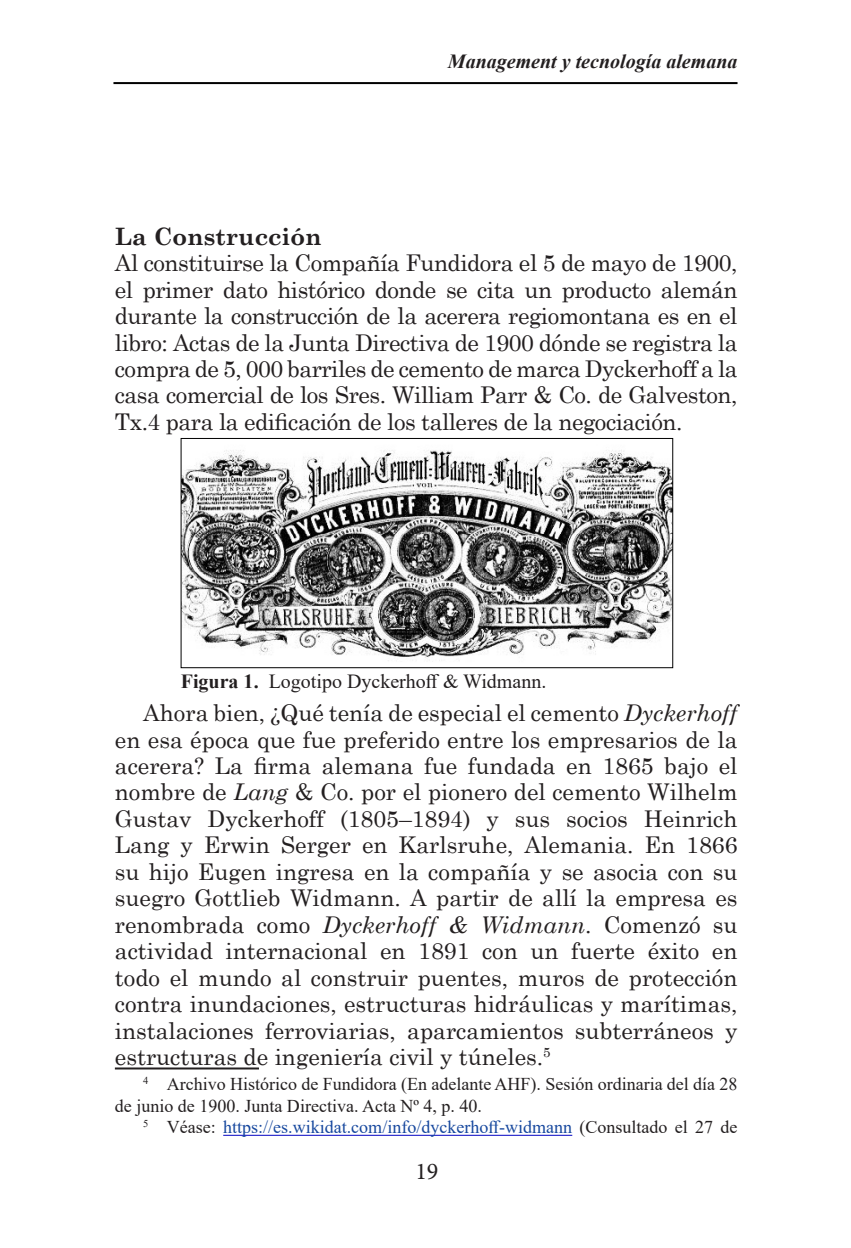
<style>
.page{position:relative;width:851px;height:1248px;background:#fff}
.page>*{position:absolute;margin:0;border:0;box-sizing:border-box;transform-origin:0 0}
.Memoria_Subtítulo1{font:700 24px "Century Schoolbook";color:#231f20}
.t1{font:24px "Minion Pro";color:#231f20}
.Memoria_Texto_2{font:23px/26.4px "Century Schoolbook";color:#231f20;text-align:justify}
.Memoria_Texto_1{font:23px/26.4px "Century Schoolbook";letter-spacing:-.02em;color:#231f20;text-align:justify}
.Memoria_citar_fuente{font:20px "Times New Roman";color:#221e1f}
.t2{font:italic 700 20px "Times New Roman";color:#231f20}
.Memoria_Ref_al_pie{font:18px/21.6px "Times New Roman";color:#231f20}
.Memoria_Ref_al_pie-2{font:18px "Times New Roman";color:#17489e}
.s1{font-weight:700}
.s2{font-style:italic}
.s3{color:#231f20}
</style>
<div class="page">
<hr style="left:113px;top:82px;width:624px;height:2px;background:#000">
<hr style="left:115px;top:1067px;width:144px;height:2px;background:#231f20">
<hr style="left:223px;top:1134px;width:349px;height:1px;background:#0303c3">
<img style="left:183px;top:450px;width:488px;height:211px">
<div style="left:181px;top:438px;width:492px;height:230px;border:1px solid #000"></div>
<p class="t2" style="left:448px;top:47px;width:291px">Management y tecnología alemana</p>
<p class="Memoria_Subtítulo1" style="left:115px;top:217px;width:208px">La Construcción</p>
<p class="Memoria_Texto_1" style="left:115px;top:248px;width:624px">Al constituirse la Compañía Fundidora el 5 de mayo de 1900, el primer dato histórico donde se cita un producto alemán durante la construcción de la acerera regiomontana es en el libro: Actas de la Junta Directiva de 1900 dónde se registra la compra de 5, 000 barriles de cemento de marca Dyckerhoff a la casa comercial de los Sres. William Parr &amp; Co. de Galveston, Tx.4 para la edificación de los talleres de la negociación.</p>
<p class="Memoria_citar_fuente" style="left:181px;top:666px;width:367px"><span class="s1">Figura 1.</span> Logotipo Dyckerhoff &amp; Widmann.</p>
<p class="Memoria_Texto_2" style="left:115px;top:697px;width:624px;text-indent:28px">Ahora bien, ¿Qué tenía de especial el cemento <span class="s2">Dyckerhoff </span>en esa época que fue preferido entre los empresarios de la acerera? La firma alemana fue fundada en 1865 bajo el nombre de <span class="s2">Lang</span> &amp; Co. por el pionero del cemento Wilhelm Gustav Dyckerhoff (1805–1894) y sus socios Heinrich Lang y Erwin Serger en Karlsruhe, Alemania. En 1866 su hijo Eugen ingresa en la compañía y se asocia con su suegro Gottlieb Widmann. A partir de allí la empresa es renombrada como <span class="s2">Dyckerhoff &amp; Widmann</span>. Comenzó su actividad internacional en 1891 con un fuerte éxito en todo el mundo al construir puentes, muros de protección contra inundaciones, estructuras hidráulicas y marítimas, instalaciones ferroviarias, aparcamientos subterráneos y estructuras de ingeniería civil y túneles.<sup>5</sup></p>
<p class="Memoria_Ref_al_pie" style="left:115px;top:1072px;width:624px;text-indent:28px"><sup>4</sup> Archivo Histórico de Fundidora (En adelante AHF). Sesión ordinaria del día 28 de junio de 1900. Junta Directiva. Acta Nº 4, p. 40.</p>
<p class="Memoria_Ref_al_pie-2" style="left:143px;top:1114px;width:595px"><sup>5</sup> <span class="s3">Véase:</span> https://es.wikidat.com/info/dyckerhoff-widmann <span class="s3">(Consultado el 27 de</span></p>
<p class="t1" style="left:415px;top:1154px;width:25px">19</p>
</div>
